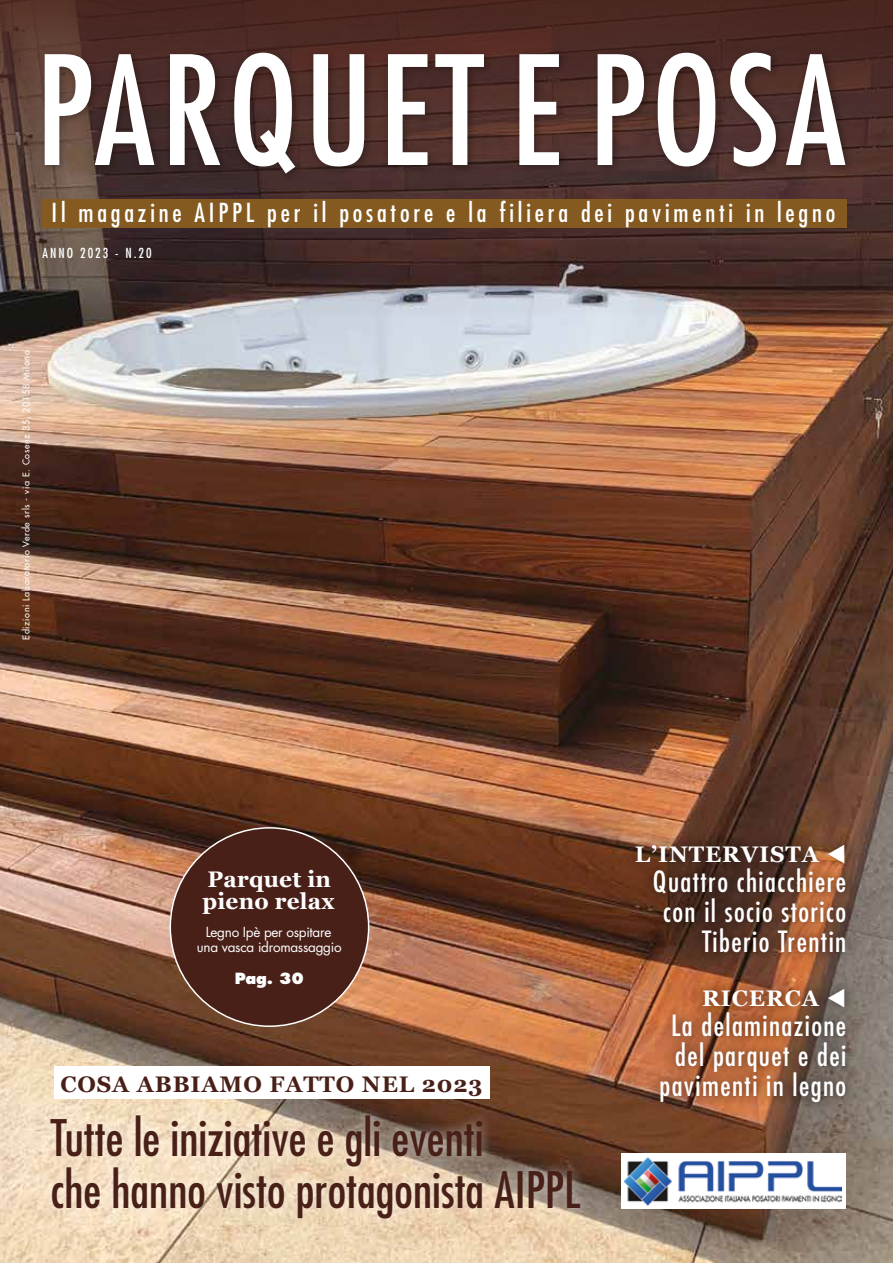
<style>
.page{position:relative;width:893px;height:1263px;background:#fff}
.page>*{position:absolute;margin:0;border:0;box-sizing:border-box;transform-origin:0 0}
.t1{font:condensed 147px "Futura";letter-spacing:.04em;color:#fff}
.t2{font:condensed 48.9px/52.5px "Futura";color:#482018}
.t3{font:condensed 28.5px/30px "Futura";letter-spacing:.05em;color:#fff;text-align:right}
.t4{font:condensed 25.5px "Futura";letter-spacing:.15em;color:#fff}
.t5{font:700 22.5px/22.5px "Georgia";letter-spacing:.025em;color:#fff}
.t6{font:700 22.5px "Georgia";letter-spacing:.04em;color:#482018}
.t7{font:800 15px "Futura";color:#fff}
.t8{font:13.5px/15px "Futura";letter-spacing:-.02em;color:#fff;text-align:center}
.t9{font:condensed 13.5px "Futura";letter-spacing:.15em;color:#fff}
.t10{font:9px "Futura";letter-spacing:.07em;color:#fff}
</style>
<div class="page">
<img style="left:0;top:339px;width:893px;height:924px">
<img style="left:0;top:0;width:893px;height:339px">
<div style="left:43px;top:199px;width:804px;height:29px;background:#845a20"></div>
<div style="left:623px;top:832px;width:236px;height:284px;background:#000;opacity:.75"></div>
<div style="left:39px;top:47px;width:816px;height:136px;background:#000;opacity:.36"></div>
<div style="left:55px;top:1067px;width:435px;height:32px;background:#fff"></div>
<div style="left:40px;top:1105px;width:550px;height:124px;background:#fff;opacity:.6"></div>
<div style="left:622px;top:1153px;width:224px;height:56px;background:#fff"></div>
<img style="left:624px;top:1157px;width:218px;height:49px">
<div style="left:170px;top:828px;width:199px;height:198px;background:#482018;border-radius:50%"></div>
<h1 class="t1" style="left:36px;top:23px;width:812px">PARQUET E POSA</h1>
<p class="t4" style="left:52px;top:197px;width:785px">Il magazine AIPPL per il posatore e la filiera dei pavimenti in legno</p>
<p class="t9" style="left:43px;top:245px;width:111px">ANNO 2023 - N.20</p>
<p class="t10" style="left:20px;top:639px;width:291px;rotate:-90deg">Edizioni Laboratorio Verde srls - via E. Cosenz 35, 20158 Milano</p>
<p class="t5" style="left:202px;top:868px;width:134px">Parquet in pieno relax</p>
<p class="t8" style="left:197px;top:925px;width:146px">Legno Ipè per ospitare una vasca idromassaggio</p>
<p class="t7" style="left:235px;top:969px;width:71px">Pag. 30</p>
<p class="t6" style="left:60px;top:1071px;width:424px">COSA ABBIAMO FATTO NEL 2023</p>
<h2 class="t2" style="left:51px;top:1111px;width:531px">Tutte le iniziative e gli eventi<br>che hanno visto protagonista AIPPL</h2>
<p class="t5" style="left:635px;top:843px;width:213px">L’INTERVISTA ▼</p>
<p class="t3" style="left:653px;top:866px;width:195px">Quattro chiacchiere con il socio storico<br>Tiberio Trentin</p>
<p class="t5" style="left:702px;top:987px;width:146px">RICERCA ▼</p>
<p class="t3" style="left:659px;top:1010px;width:188px;text-align:center">La delaminazione del parquet e dei pavimenti in legno</p>
</div>
